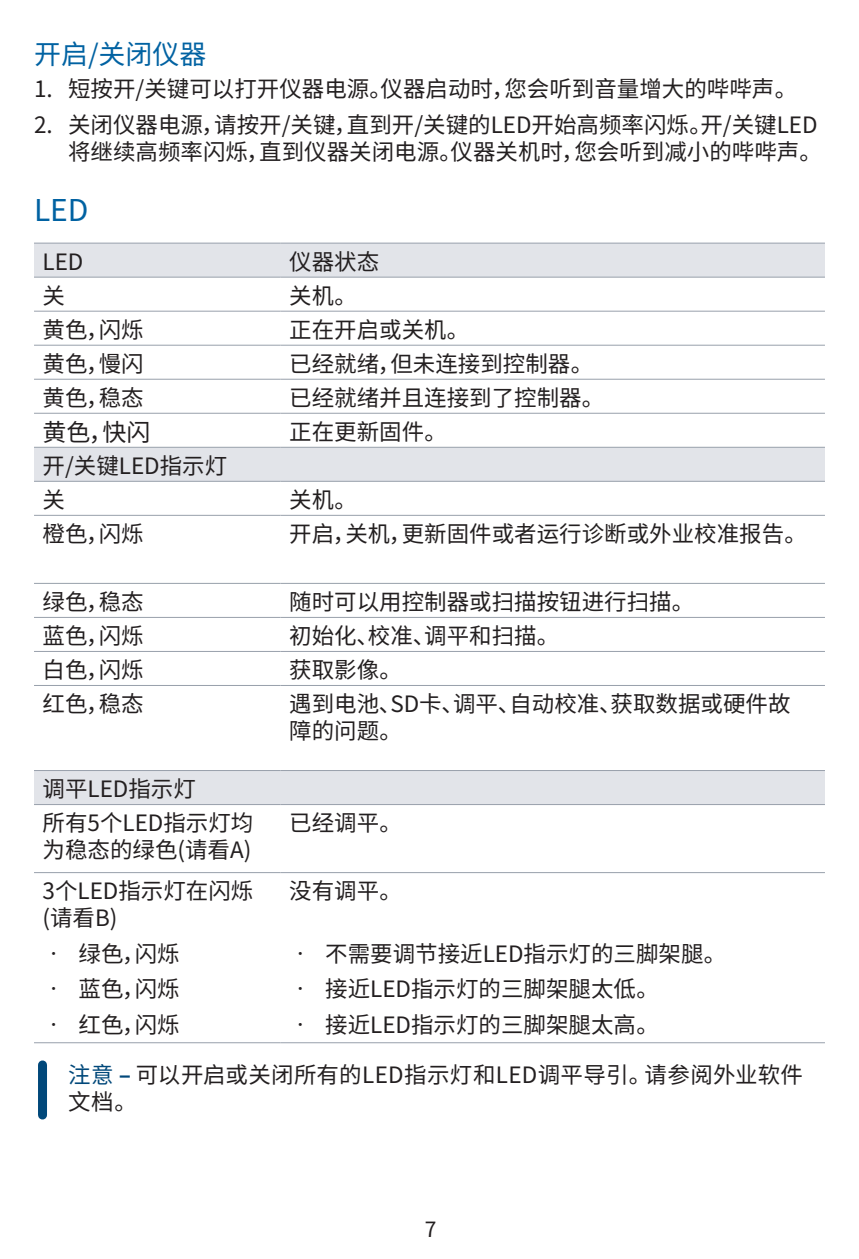
<style>
.page{position:relative;width:859px;height:1259px;background:#fff}
.page>*{position:absolute;margin:0;border:0;box-sizing:border-box;transform-origin:0 0}
.t1{font:30px "Noto Sans CJ Ksc";color:#0162a2}
.t2{font:27px "Noto Sans CJ Ksc";color:#0162a2}
.t3{font:24px "Noto Sans CJ Ksc";color:#231f20}
.t4{font:22.5px/27px "Noto Sans CJ Ksc";color:#231f20}
.t5{font:21px "Noto Sans CJ Ksc";color:#231f20}
.s1{color:#01487a}
.s2{font-weight:700;color:#01487a}
</style>
<div class="page">
<div style="left:38px;top:1065px;width:9px;height:50px;background:#01487a"></div>
<svg style="left:34px;top:244px;width:791px;height:560px"></svg>
<hr style="left:34px;top:243px;width:247px;height:1px;background:#98a0ab">
<hr style="left:281px;top:243px;width:544px;height:1px;background:#98a0ab">
<hr style="left:34px;top:277px;width:247px;height:1px;background:#98a0ab">
<hr style="left:281px;top:277px;width:544px;height:1px;background:#98a0ab">
<hr style="left:34px;top:311px;width:247px;height:1px;background:#98a0ab">
<hr style="left:281px;top:311px;width:544px;height:1px;background:#98a0ab">
<hr style="left:34px;top:345px;width:247px;height:1px;background:#98a0ab">
<hr style="left:281px;top:345px;width:544px;height:1px;background:#98a0ab">
<hr style="left:34px;top:379px;width:247px;height:1px;background:#98a0ab">
<hr style="left:281px;top:379px;width:544px;height:1px;background:#98a0ab">
<hr style="left:34px;top:413px;width:247px;height:1px;background:#98a0ab">
<hr style="left:281px;top:413px;width:544px;height:1px;background:#98a0ab">
<hr style="left:34px;top:447px;width:247px;height:1px;background:#98a0ab">
<hr style="left:281px;top:447px;width:544px;height:1px;background:#98a0ab">
<hr style="left:34px;top:481px;width:247px;height:1px;background:#98a0ab">
<hr style="left:281px;top:481px;width:544px;height:1px;background:#98a0ab">
<hr style="left:34px;top:515px;width:247px;height:1px;background:#98a0ab">
<hr style="left:281px;top:515px;width:544px;height:1px;background:#98a0ab">
<hr style="left:34px;top:583px;width:247px;height:1px;background:#98a0ab">
<hr style="left:281px;top:583px;width:544px;height:1px;background:#98a0ab">
<hr style="left:34px;top:617px;width:247px;height:1px;background:#98a0ab">
<hr style="left:281px;top:617px;width:544px;height:1px;background:#98a0ab">
<hr style="left:34px;top:651px;width:247px;height:1px;background:#98a0ab">
<hr style="left:281px;top:651px;width:544px;height:1px;background:#98a0ab">
<hr style="left:34px;top:685px;width:247px;height:1px;background:#98a0ab">
<hr style="left:281px;top:685px;width:544px;height:1px;background:#98a0ab">
<hr style="left:34px;top:770px;width:247px;height:1px;background:#98a0ab">
<hr style="left:281px;top:770px;width:544px;height:1px;background:#98a0ab">
<hr style="left:34px;top:804px;width:247px;height:1px;background:#98a0ab">
<hr style="left:281px;top:804px;width:544px;height:1px;background:#98a0ab">
<hr style="left:34px;top:872px;width:247px;height:1px;background:#98a0ab">
<hr style="left:281px;top:872px;width:544px;height:1px;background:#98a0ab">
<hr style="left:34px;top:1042px;width:247px;height:1px;background:#98a0ab">
<hr style="left:281px;top:1042px;width:544px;height:1px;background:#98a0ab">
<p class="t2" style="left:34px;top:39px;width:174px">开启/关闭仪器</p>
<p class="t4" style="left:34px;top:76px;width:765px">1. 短按开/关键可以打开仪器电源。仪器启动时，您会听到音量增大的哔哔声。</p>
<p class="t4" style="left:34px;top:112px;width:790px;text-align:right">2. 关闭仪器电源，请按开/关键，直到开/关键的LED开始高频率闪烁。开/关键LED将继续高频率闪烁，直到仪器关闭电源。仪器关机时，您会听到减小的哔哔声。</p>
<h1 class="t1" style="left:34px;top:194px;width:56px">LED</h1>
<p class="t4" style="left:43px;top:248px;width:42px">LED</p>
<p class="t4" style="left:289px;top:248px;width:92px">仪器状态</p>
<p class="t4" style="left:43px;top:282px;width:24px">关</p>
<p class="t4" style="left:289px;top:282px;width:69px">关机。</p>
<p class="t4" style="left:43px;top:316px;width:103px">黄色，闪烁</p>
<p class="t4" style="left:289px;top:316px;width:182px">正在开启或关机。</p>
<p class="t4" style="left:43px;top:350px;width:103px">黄色，慢闪</p>
<p class="t4" style="left:289px;top:350px;width:305px">已经就绪，但未连接到控制器。</p>
<p class="t4" style="left:43px;top:384px;width:103px">黄色，稳态</p>
<p class="t4" style="left:289px;top:384px;width:317px">已经就绪并且连接到了控制器。</p>
<p class="t3" style="left:43px;top:418px;width:109px">黄色，快闪</p>
<p class="t4" style="left:289px;top:418px;width:159px">正在更新固件。</p>
<p class="t4" style="left:43px;top:449px;width:186px;line-height:33.9px">开/关键LED指示灯关</p>
<p class="t4" style="left:289px;top:486px;width:69px">关机。</p>
<p class="t4" style="left:43px;top:520px;width:103px">橙色，闪烁</p>
<p class="t4" style="left:289px;top:520px;width:519px">开启，关机，更新固件或者运行诊断或外业校准报告。</p>
<p class="t4" style="left:43px;top:588px;width:103px">绿色，稳态</p>
<p class="t4" style="left:289px;top:588px;width:407px">随时可以用控制器或扫描按钮进行扫描。</p>
<p class="t4" style="left:43px;top:622px;width:103px">蓝色，闪烁</p>
<p class="t4" style="left:289px;top:622px;width:272px">初始化、校准、调平和扫描。</p>
<p class="t4" style="left:43px;top:656px;width:103px">白色，闪烁</p>
<p class="t4" style="left:289px;top:656px;width:114px">获取影像。</p>
<p class="t4" style="left:43px;top:690px;width:103px">红色，稳态</p>
<p class="t4" style="left:289px;top:690px;width:503px">遇到电池、SD卡、调平、自动校准、获取数据或硬件故障的问题。</p>
<p class="t4" style="left:43px;top:772px;width:212px;line-height:33.9px">调平LED指示灯<br>所有5个LED指示灯均</p>
<p class="t4" style="left:43px;top:836px;width:210px">为稳态的绿色(请看A)</p>
<p class="t4" style="left:289px;top:809px;width:114px">已经调平。</p>
<p class="t4" style="left:43px;top:877px;width:212px">3个LED指示灯在闪烁(请看B)</p>
<p class="t4" style="left:43px;top:940px;width:139px">• 绿色，闪烁</p>
<p class="t4" style="left:43px;top:975px;width:139px">• 蓝色，闪烁</p>
<p class="t4" style="left:43px;top:1011px;width:139px">• 红色，闪烁</p>
<p class="t4" style="left:289px;top:877px;width:114px">没有调平。</p>
<p class="t4" style="left:289px;top:940px;width:439px">• 不需要调节接近LED指示灯的三脚架腿。</p>
<p class="t4" style="left:289px;top:975px;width:371px">• 接近LED指示灯的三脚架腿太低。</p>
<p class="t4" style="left:289px;top:1011px;width:371px">• 接近LED指示灯的三脚架腿太高。</p>
<p class="t4" style="left:68px;top:1061px;width:736px"><span class="s1">注意</span> <span class="s2">–</span> 可以开启或关闭所有的LED指示灯和LED调平导引。请参阅外业软件文档。</p>
<p class="t5" style="left:425px;top:1217px;width:13px">7</p>
</div>
